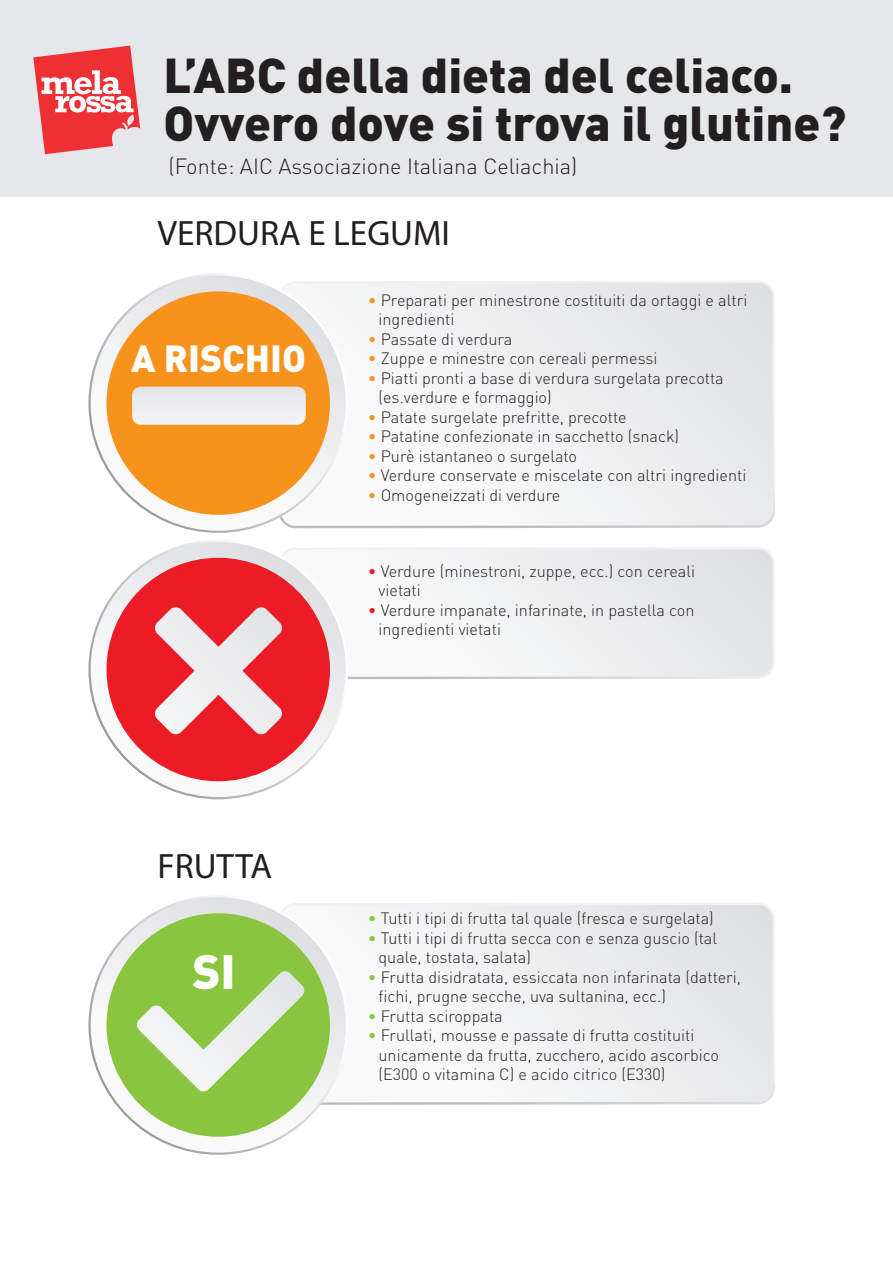
<style>
.page{position:relative;width:893px;height:1263px;background:#fff}
.page>*{position:absolute;margin:0;border:0;box-sizing:border-box;transform-origin:0 0}
.t1{font:900 48.3px/48px "DIN";color:#231f20}
.t2{font:900 47.55px "DIN";color:#fff}
.t3{font:900 37.35px "DIN";color:#fff}
.t4{font:35.4px "Myriad Pro";color:#231f20}
.t5{font:300 21.75px "DIN";color:#231f20}
.t6{font:300 16.2px/19.5px "DIN";color:#231f20}
.s1{color:#f7931d}
.s2{color:#eb1c26}
.s3{color:#8ac540}
</style>
<div class="page">
<svg style="left:291px;top:547px;width:484px;height:132px"></svg>
<svg style="left:281px;top:549px;width:492px;height:128px"></svg>
<svg style="left:88px;top:540px;width:260px;height:259px"></svg>
<svg style="left:91px;top:542px;width:255px;height:255px"></svg>
<div style="left:107px;top:558px;width:223px;height:223px;background:#eb1c26;border-radius:50%"></div>
<div style="left:0;top:0;width:893px;height:196px;background:#e6e7e9"></div>
<svg style="left:155px;top:607px;width:127px;height:128px"></svg>
<svg style="left:33px;top:46px;width:107px;height:108px"></svg>
<svg style="left:280px;top:281px;width:495px;height:247px"></svg>
<svg style="left:281px;top:283px;width:492px;height:243px"></svg>
<svg style="left:88px;top:273px;width:260px;height:260px"></svg>
<svg style="left:91px;top:276px;width:255px;height:255px"></svg>
<div style="left:107px;top:291px;width:223px;height:224px;background:#f7931d;border-radius:50%"></div>
<svg style="left:132px;top:387px;width:174px;height:38px;background:#ebeae9"></svg>
<svg style="left:289px;top:903px;width:486px;height:202px"></svg>
<svg style="left:282px;top:905px;width:491px;height:197px"></svg>
<svg style="left:88px;top:895px;width:260px;height:260px"></svg>
<div style="left:91px;top:897px;width:255px;height:255px;background:linear-gradient(to bottom,#e1e2e3,#fbfbfa);border-radius:128px"></div>
<div style="left:107px;top:913px;width:223px;height:224px;background:#8ac540;border-radius:50%"></div>
<svg style="left:137px;top:971px;width:168px;height:121px"></svg>
<h1 class="t1" style="left:164px;top:49px;width:684px">L’ABC della dieta del celiaco.<br>Ovvero dove si trova il glutine?</h1>
<h3 class="t5" style="left:169px;top:153px;width:410px">(Fonte: AIC Associazione Italiana Celiachia)</h3>
<h3 class="t4" style="left:158px;top:211px;width:294px">VERDURA E LEGUMI</h3>
<h3 class="t3" style="left:131px;top:334px;width:176px">A RISCHIO</h3>
<p class="t6" style="left:379px;top:290px;width:370px;text-indent:-11px"><span class="s1">•</span> Preparati per minestrone costituiti da ortaggi e altri ingredienti</p>
<p class="t6" style="left:368px;top:329px;width:146px"><span class="s1">•</span> Passate di verdura</p>
<p class="t6" style="left:368px;top:348px;width:291px"><span class="s1">•</span> Zuppe e minestre con cereali permessi</p>
<p class="t6" style="left:379px;top:368px;width:347px;text-indent:-11px"><span class="s1">•</span> Piatti pronti a base di verdura surgelata precotta (es.verdure e formaggio)</p>
<p class="t6" style="left:368px;top:407px;width:261px"><span class="s1">•</span> Patate surgelate prefritte, precotte</p>
<p class="t6" style="left:368px;top:426px;width:313px"><span class="s1">•</span> Patatine confezionate in sacchetto (snack)</p>
<p class="t6" style="left:368px;top:446px;width:211px"><span class="s1">•</span> Purè istantaneo o surgelato</p>
<p class="t6" style="left:368px;top:465px;width:380px"><span class="s1">•</span> Verdure conservate e miscelate con altri ingredienti</p>
<p class="t6" style="left:368px;top:485px;width:194px"><span class="s1">•</span> Omogeneizzati di verdure</p>
<p class="t6" style="left:379px;top:561px;width:318px;text-indent:-11px"><span class="s2">•</span> Verdure (minestroni, zuppe, ecc.) con cereali vietati</p>
<p class="t6" style="left:379px;top:600px;width:318px;text-indent:-11px"><span class="s2">•</span> Verdure impanate, infarinate, in pastella con ingredienti vietati</p>
<h3 class="t4" style="left:158px;top:844px;width:116px">FRUTTA</h3>
<h2 class="t2" style="left:192px;top:940px;width:45px">SI</h2>
<p class="t6" style="left:368px;top:909px;width:348px"><span class="s3">•</span> Tutti i tipi di frutta tal quale (fresca e surgelata)</p>
<p class="t6" style="left:379px;top:928px;width:340px;text-indent:-11px"><span class="s3">•</span> Tutti i tipi di frutta secca con e senza guscio (tal quale, tostata, salata)</p>
<p class="t6" style="left:379px;top:967px;width:364px;text-indent:-11px"><span class="s3">•</span> Frutta disidratata, essiccata non infarinata (datteri, fichi, prugne secche, uva sultanina, ecc.)</p>
<p class="t6" style="left:368px;top:1006px;width:136px"><span class="s3">•</span> Frutta sciroppata</p>
<p class="t6" style="left:379px;top:1026px;width:342px;text-indent:-11px"><span class="s3">•</span> Frullati, mousse e passate di frutta costituiti unicamente da frutta, zucchero, acido ascorbico (E300 o vitamina C) e acido citrico (E330)</p>
</div>
